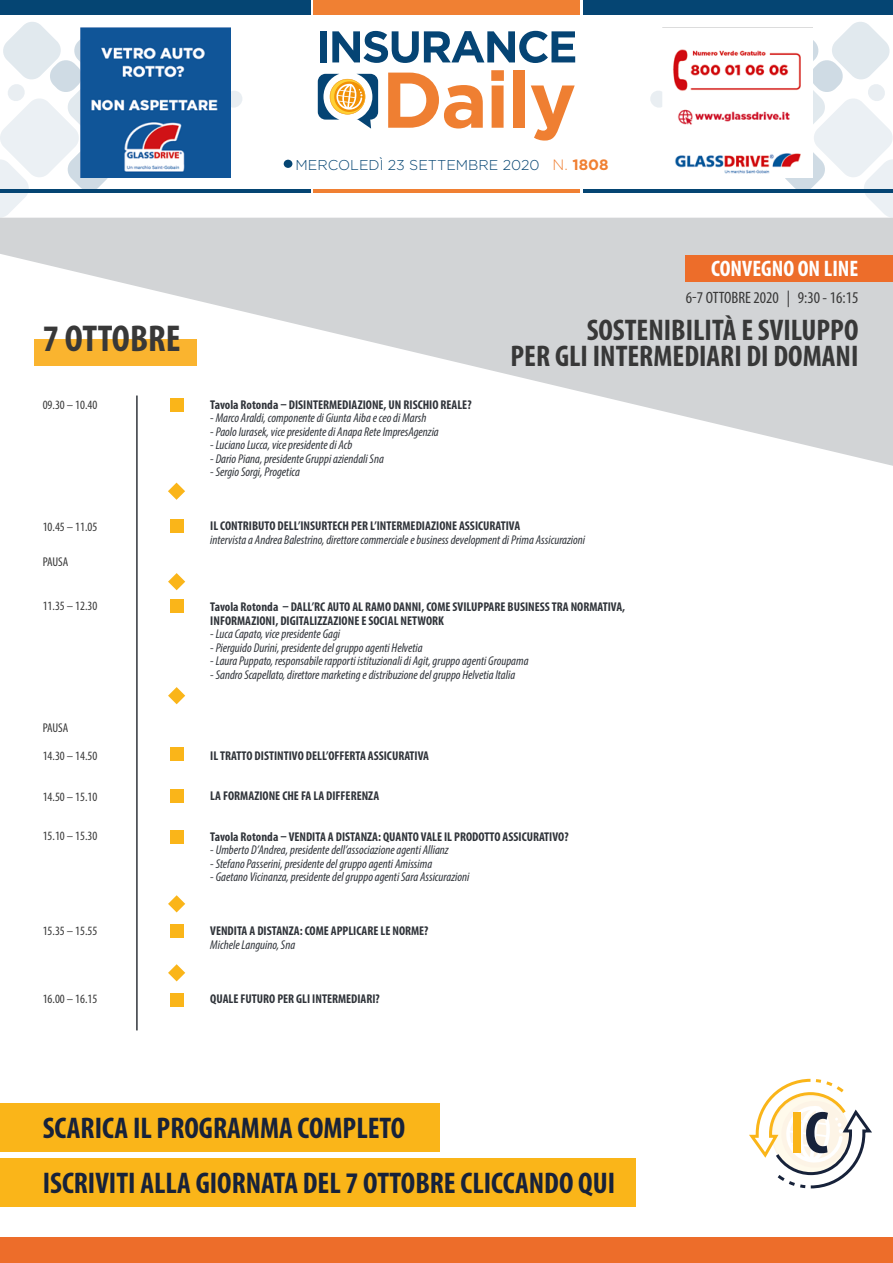
<style>
.page{position:relative;width:893px;height:1263px;background:#fff}
.page>*{position:absolute;margin:0;border:0;box-sizing:border-box;transform-origin:0 0}
.t1{font:700 condensed 37.5px "Myriad Pro";color:#383838}
.t2{font:700 condensed 30px "Myriad Pro";color:#17223a}
.t3{font:700 condensed 30px/25.5px "Myriad Pro";color:#383838;text-align:right}
.t4{font:700 condensed 22.5px "Myriad Pro";color:#fff}
.t5{font:condensed 16.5px "Myriad Pro";color:#383838}
.t6{font:300 14.25px "Gotham";color:#054573}
.t7{font:italic condensed 12.75px "Myriad Pro";color:#30343a}
.t8{font:700 condensed 12.75px/13.5px "Myriad Pro";color:#30343a}
.t9{font:condensed 12.75px "Myriad Pro";color:#383838}
.s1{font-size:15px;color:#f08033}
.s2{font-weight:700;font-size:15px;color:#f08033}
</style>
<div class="page">
<div style="left:0;top:0;width:310px;height:15px;background:#054573"></div>
<div style="left:313px;top:0;width:266px;height:15px;background:#f08033"></div>
<hr style="left:0;top:189px;width:310px;height:3px;background:#054573">
<hr style="left:313px;top:189px;width:266px;height:3px;background:#f08033">
<div style="left:284px;top:160px;width:8px;height:8px;background:#054573;border-radius:50%"></div>
<svg style="left:650px;top:91px;width:12px;height:17px"></svg>
<svg style="left:230px;top:90px;width:12px;height:18px"></svg>
<svg style="left:693px;top:22px;width:200px;height:196px"></svg>
<svg style="left:0;top:22px;width:199px;height:196px"></svg>
<svg style="left:318px;top:74px;width:60px;height:55px"></svg>
<svg style="left:388px;top:73px;width:95px;height:56px"></svg>
<svg style="left:491px;top:70px;width:13px;height:58px"></svg>
<div style="left:513px;top:70px;width:12px;height:58px;background:#ef7f32"></div>
<svg style="left:531px;top:85px;width:44px;height:56px"></svg>
<div style="left:320px;top:31px;width:6px;height:31px;background:#054474"></div>
<svg style="left:332px;top:31px;width:243px;height:32px"></svg>
<hr style="left:583px;top:189px;width:310px;height:3px;background:#054573">
<div style="left:583px;top:0;width:310px;height:15px;background:#054573"></div>
<img style="left:663px;top:27px;width:150px;height:150px">
<img style="left:80px;top:27px;width:150px;height:150px">
<hr style="left:136px;top:395px;width:2px;height:635px;background:#30343a">
<div style="left:170px;top:519px;width:14px;height:14px;background:#fab519"></div>
<div style="left:170px;top:599px;width:14px;height:14px;background:#fab519"></div>
<div style="left:170px;top:747px;width:14px;height:14px;background:#fab519"></div>
<div style="left:170px;top:789px;width:14px;height:14px;background:#fab519"></div>
<div style="left:170px;top:924px;width:14px;height:14px;background:#fab519"></div>
<div style="left:170px;top:993px;width:14px;height:14px;background:#fab519"></div>
<div style="left:170px;top:830px;width:14px;height:13px;background:#fab519"></div>
<svg style="left:168px;top:687px;width:17px;height:17px"></svg>
<svg style="left:168px;top:573px;width:17px;height:17px"></svg>
<svg style="left:168px;top:483px;width:17px;height:17px"></svg>
<svg style="left:168px;top:895px;width:17px;height:17px"></svg>
<svg style="left:168px;top:964px;width:17px;height:17px"></svg>
<div style="left:0;top:1158px;width:636px;height:49px;background:#fab519"></div>
<div style="left:0;top:1103px;width:440px;height:49px;background:#fab519"></div>
<svg style="left:0;top:218px;width:893px;height:248px;fill:#d2d4d6"></svg>
<div style="left:686px;top:255px;width:207px;height:27px;background:#ed6d2a"></div>
<div style="left:34px;top:339px;width:162px;height:26px;background:#fab42f"></div>
<svg style="left:749px;top:1078px;width:123px;height:111px"></svg>
<div style="left:793px;top:1112px;width:8px;height:41px;background:#fab519"></div>
<div style="left:0;top:1237px;width:893px;height:26px;background:#ed6d2a"></div>
<p class="t6" style="left:296px;top:157px;width:314px">MERCOLEDÌ 23 SETTEMBRE 2020 <span class="s1">N.</span> <span class="s2">1808</span></p>
<h1 class="t1" style="left:43px;top:315px;width:139px">7 OTTOBRE</h1>
<p class="t9" style="left:43px;top:397px;width:56px">09.30 – 10.40</p>
<p class="t9" style="left:43px;top:519px;width:56px">10.45 – 11.05</p>
<p class="t9" style="left:43px;top:554px;width:27px">PAUSA</p>
<p class="t9" style="left:43px;top:598px;width:56px">11.35 – 12.30</p>
<p class="t9" style="left:43px;top:720px;width:27px">PAUSA</p>
<p class="t9" style="left:43px;top:748px;width:56px">14.30 – 14.50</p>
<p class="t9" style="left:43px;top:789px;width:56px">14.50 – 15.10</p>
<p class="t9" style="left:43px;top:828px;width:56px">15.10 – 15.30</p>
<p class="t9" style="left:43px;top:922px;width:56px">15.35 – 15.55</p>
<h3 class="t4" style="left:711px;top:254px;width:149px">CONVEGNO ON LINE</h3>
<p class="t5" style="left:686px;top:287px;width:174px">6-7 OTTOBRE 2020 | 9:30 - 16:15</p>
<p class="t8" style="left:210px;top:397px;width:263px">Tavola Rotonda – DISINTERMEDIAZIONE, UN RISCHIO REALE?</p>
<p class="t7" style="left:210px;top:410px;width:218px">- Marco Araldi, componente di Giunta Aiba e ceo di Marsh</p>
<p class="t7" style="left:210px;top:424px;width:230px">- Paolo Iurasek, vice presidente di Anapa Rete ImpresAgenzia</p>
<p class="t7" style="left:210px;top:437px;width:144px">- Luciano Lucca, vice presidente di Acb</p>
<p class="t7" style="left:210px;top:451px;width:175px">- Dario Piana, presidente Gruppi aziendali Sna</p>
<p class="t7" style="left:210px;top:464px;width:91px">- Sergio Sorgi, Progetica</p>
<h2 class="t3" style="left:511px;top:317px;width:349px">SOSTENIBILITÀ E SVILUPPO<br>PER GLI INTERMEDIARI DI DOMANI</h2>
<p class="t8" style="left:210px;top:519px;width:312px">IL CONTRIBUTO DELL’INSURTECH PER L’INTERMEDIAZIONE ASSICURATIVA</p>
<p class="t7" style="left:210px;top:532px;width:376px">intervista a Andrea Balestrino, direttore commerciale e business development di Prima Assicurazioni</p>
<p class="t8" style="left:210px;top:600px;width:416px">Tavola Rotonda – DALL’RC AUTO AL RAMO DANNI, COME SVILUPPARE BUSINESS TRA NORMATIVA,<br>INFORMAZIONI, DIGITALIZZAZIONE E SOCIAL NETWORK</p>
<p class="t7" style="left:210px;top:626px;width:131px">- Luca Capato, vice presidente Gagi</p>
<p class="t7" style="left:210px;top:640px;width:214px">- Pierguido Durini, presidente del gruppo agenti Helvetia</p>
<p class="t7" style="left:210px;top:653px;width:320px">- Laura Puppato, responsabile rapporti istituzionali di Agit, gruppo agenti Groupama</p>
<p class="t7" style="left:210px;top:667px;width:306px">- Sandro Scapellato, direttore marketing e distribuzione del gruppo Helvetia Italia</p>
<p class="t8" style="left:210px;top:748px;width:220px">IL TRATTO DISTINTIVO DELL’OFFERTA ASSICURATIVA</p>
<p class="t8" style="left:210px;top:789px;width:170px">LA FORMAZIONE CHE FA LA DIFFERENZA</p>
<p class="t8" style="left:210px;top:829px;width:360px">Tavola Rotonda – VENDITA A DISTANZA: QUANTO VALE IL PRODOTTO ASSICURATIVO?</p>
<p class="t7" style="left:210px;top:842px;width:240px">- Umberto D’Andrea, presidente dell’associazione agenti Allianz</p>
<p class="t7" style="left:210px;top:856px;width:223px">- Stefano Passerini, presidente del gruppo agenti Amissima</p>
<p class="t7" style="left:210px;top:869px;width:261px">- Gaetano Vicinanza, presidente del gruppo agenti Sara Assicurazioni</p>
<p class="t8" style="left:210px;top:924px;width:220px">VENDITA A DISTANZA: COME APPLICARE LE NORME?</p>
<p class="t7" style="left:210px;top:937px;width:86px">Michele Languino, Sna</p>
<p class="t9" style="left:43px;top:991px;width:56px">16.00 – 16.15</p>
<p class="t8" style="left:210px;top:991px;width:171px">QUALE FUTURO PER GLI INTERMEDIARI?</p>
<h2 class="t2" style="left:43px;top:1109px;width:364px">SCARICA IL PROGRAMMA COMPLETO</h2>
<h2 class="t2" style="left:43px;top:1164px;width:574px">ISCRIVITI ALLA GIORNATA DEL 7 OTTOBRE CLICCANDO QUI</h2>
</div>
